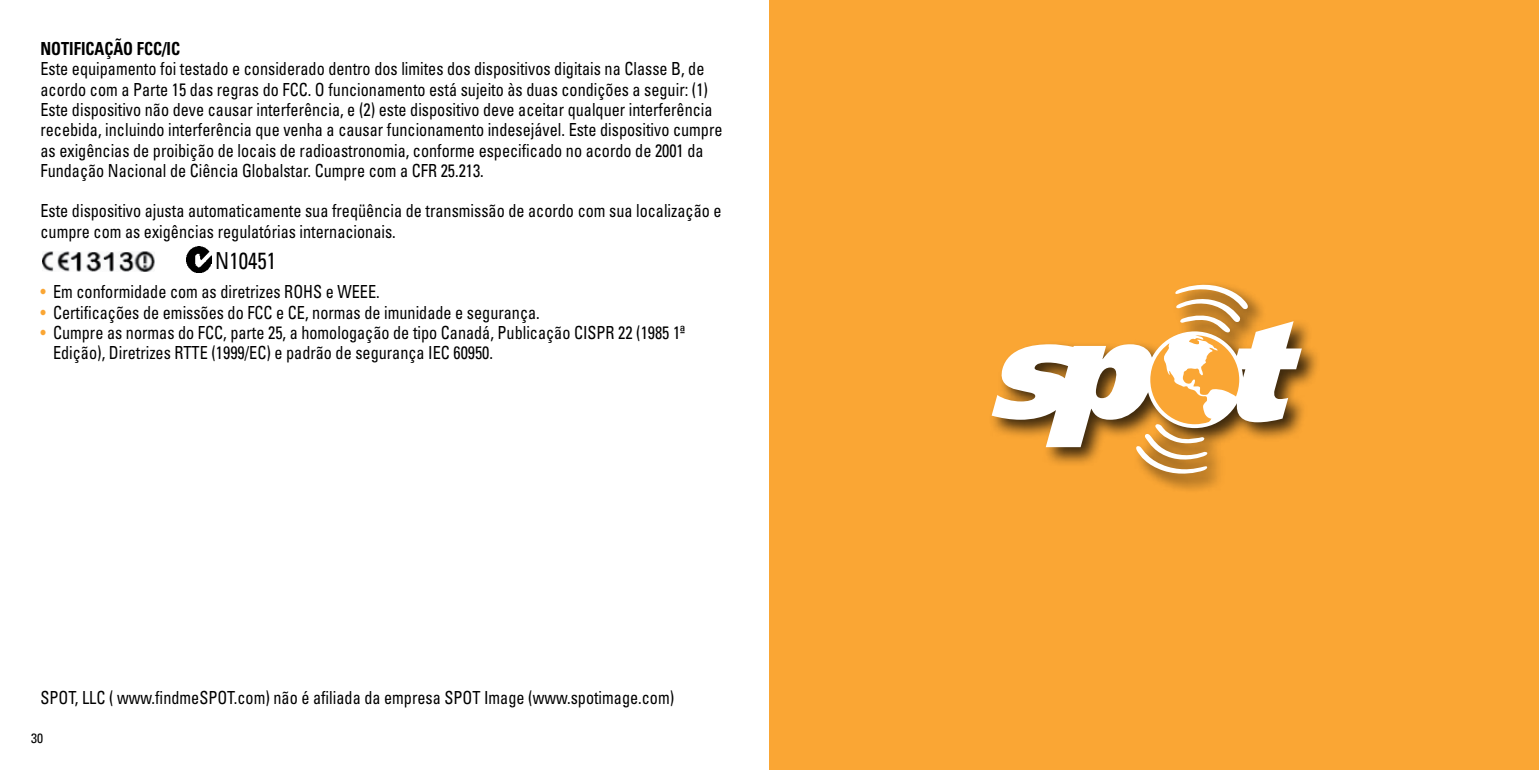
<style>
.page{position:relative;width:1539px;height:770px;background:#fff}
.page>*{position:absolute;margin:0;border:0;box-sizing:border-box;transform-origin:0 0}
.t1{font:condensed 23.4px "Univers";color:#000;scale:.9 1}
.t2{font:condensed 18px/20.2px "Univers";color:#000;scale:.9 1}
.t3{font:700 condensed 18px "Univers";color:#000;scale:.9 1}
.t4{font:condensed 13.5px "Univers";color:#000}
.s1{color:#faa634}
</style>
<div class="page">
<div style="left:770px;top:0;width:769px;height:770px;background:#faa634"></div>
<div style="left:987px;top:280px;width:333px;height:213px;background:#000;opacity:.75"></div>
<svg style="left:992px;top:282px;width:310px;height:194px"></svg>
<img style="left:43px;top:251px;width:112px;height:20px">
<img style="left:186px;top:246px;width:26px;height:26px">
<p class="t3" style="left:40px;top:38px;width:148px">NOTIFICAÇÃO FCC/IC</p>
<p class="t2" style="left:40px;top:58px;width:759px">Este equipamento foi testado e considerado dentro dos limites dos dispositivos digitais na Classe B, de acordo com a Parte 15 das regras do FCC. O funcionamento está sujeito às duas condições a seguir: (1)<br>Este dispositivo não deve causar interferência, e (2) este dispositivo deve aceitar qualquer interferência recebida, incluindo interferência que venha a causar funcionamento indesejável. Este dispositivo cumpre as exigências de proibição de locais de radioastronomia, conforme especificado no acordo de 2001 da Fundação Nacional de Ciência Globalstar. Cumpre com a CFR 25.213.</p>
<p class="t2" style="left:40px;top:200px;width:758px">Este dispositivo ajusta automaticamente sua freqüência de transmissão de acordo com sua localização e cumpre com as exigências regulatórias internacionais.</p>
<h1 class="t1" style="left:215px;top:246px;width:69px">N10451</h1>
<p class="t2" style="left:40px;top:281px;width:378px"><span class="s1">•</span> Em conformidade com as diretrizes ROHS e WEEE.</p>
<p class="t2" style="left:40px;top:301px;width:556px"><span class="s1">•</span> Certificações de emissões do FCC e CE, normas de imunidade e segurança.</p>
<p class="t2" style="left:53px;top:322px;width:704px;text-indent:-13px"><span class="s1">•</span> Cumpre as normas do FCC, parte 25, a homologação de tipo Canadá, Publicação CISPR 22 (1985 1ª<br>Edição), Diretrizes RTTE (1999/EC) e padrão de segurança IEC 60950.</p>
<p class="t2" style="left:40px;top:686px;width:706px">SPOT, LLC ( www.findmeSPOT.com) não é afiliada da empresa SPOT Image (www.spotimage.com)</p>
<p class="t4" style="left:31px;top:729px;width:13px">30</p>
</div>
